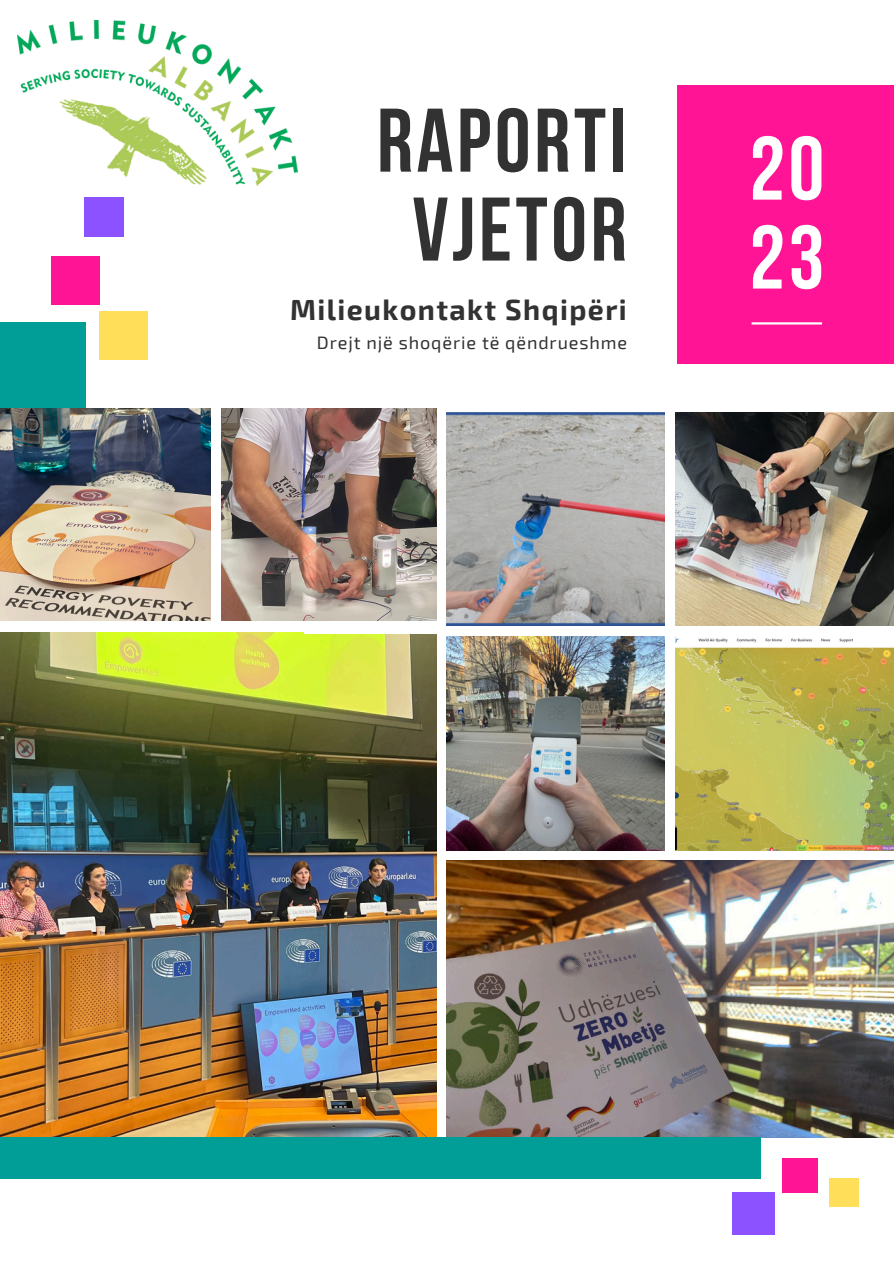
<style>
.page{position:relative;width:894px;height:1264px;background:#fff}
.page>*{position:absolute;margin:0;border:0;box-sizing:border-box;transform-origin:0 0}
.t1{font:700 90px/88.8px "Bebas Neue";letter-spacing:.04em;color:#323232;text-align:center}
.t2{font:700 90px/88.8px "Bebas Neue";color:#fff}
.t3{font:700 28.5px "Exo 2";letter-spacing:.05em;color:#323232}
.t4{font:18px "Exo 2";letter-spacing:.05em;color:#323232}
</style>
<div class="page">
<img style="left:0;top:408px;width:210px;height:213px">
<img style="left:0;top:633px;width:436px;height:503px">
<img style="left:446px;top:860px;width:447px;height:277px">
<img style="left:221px;top:408px;width:215px;height:213px">
<div style="left:676px;top:85px;width:217px;height:279px;background:#ff1495"></div>
<img style="left:446px;top:636px;width:218px;height:214px">
<img style="left:675px;top:637px;width:218px;height:213px">
<img style="left:446px;top:412px;width:218px;height:213px">
<img style="left:675px;top:412px;width:218px;height:213px">
<div style="left:0;top:322px;width:86px;height:86px;background:#019d97"></div>
<div style="left:51px;top:257px;width:48px;height:48px;background:#ff1495"></div>
<div style="left:99px;top:311px;width:49px;height:49px;background:#ffde59"></div>
<div style="left:731px;top:1192px;width:43px;height:42px;background:#8c52ff"></div>
<div style="left:0;top:1136px;width:760px;height:42px;background:#019d97"></div>
<div style="left:781px;top:1158px;width:36px;height:34px;background:#ff1495"></div>
<div style="left:829px;top:1178px;width:29px;height:29px;background:#ffde59"></div>
<div style="left:84px;top:198px;width:40px;height:39px;background:#8c52ff"></div>
<hr style="left:751px;top:322px;width:70px;height:2px;background:#fff">
<img style="left:17px;top:21px;width:280px;height:164px">
<div style="left:304px;top:629px;width:285px;height:5px;background:#fff"></div>
<p class="t1" style="left:377px;top:105px;width:251px">RAPORTI<br>VJETOR</p>
<p class="t3" style="left:290px;top:291px;width:338px">Milieukontakt Shqipëri</p>
<h1 class="t4" style="left:317px;top:331px;width:312px">Drejt një shoqërie të qëndrueshme</h1>
<h1 class="t2" style="left:749px;top:133px;width:76px">20<br>23</h1>
</div>
